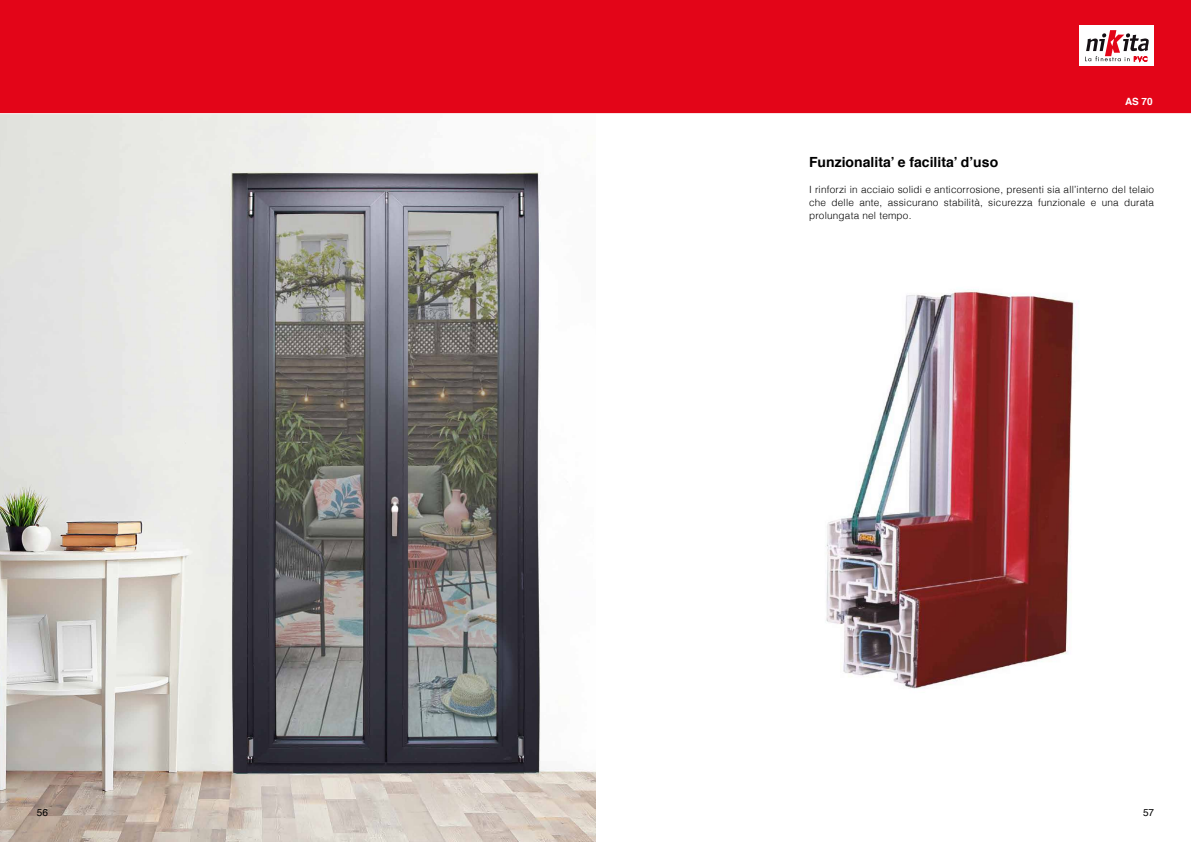
<style>
.page{position:relative;width:1191px;height:842px;background:#fff}
.page>*{position:absolute;margin:0;border:0;box-sizing:border-box;transform-origin:0 0}
.t1{font:700 14px "Helvetica";color:#000}
.t2{font:300 10px/13px "Helvetica";letter-spacing:.02em;color:#000;text-align:justify}
.t3{font:10px "Helvetica";color:#000}
.t4{font:700 10px "Helvetica";color:#fff}
</style>
<div class="page">
<img style="left:0;top:114px;width:595px;height:728px">
<img style="left:826px;top:289px;width:253px;height:400px">
<div style="left:0;top:0;width:1191px;height:114px;background:#e30518"></div>
<div style="left:1079px;top:26px;width:75px;height:40px;background:#fff"></div>
<svg style="left:1085px;top:13px;width:64px;height:50px"></svg>
<p class="t4" style="left:1125px;top:94px;width:29px">AS 70</p>
<h1 class="t1" style="left:809px;top:151px;width:191px">Funzionalita’ e facilita’ d’uso</h1>
<p class="t2" style="left:809px;top:183px;width:346px">I rinforzi in acciaio solidi e anticorrosione, presenti sia all’interno del telaio che delle ante, assicurano stabilità, sicurezza funzionale e una durata prolungata nel tempo.</p>
<p class="t3" style="left:37px;top:805px;width:13px">56</p>
<p class="t3" style="left:1143px;top:805px;width:13px">57</p>
</div>
